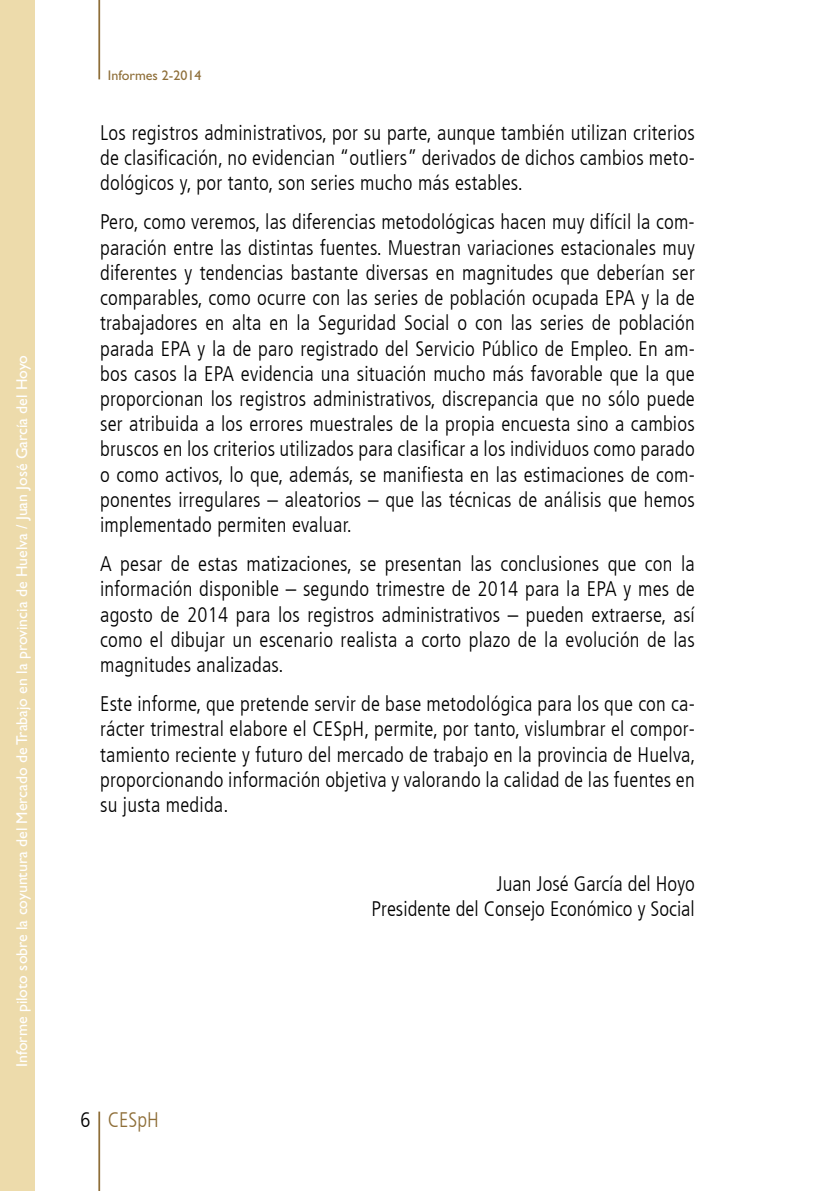
<style>
.page{position:relative;width:819px;height:1191px;background:#fff}
.page>*{position:absolute;margin:0;border:0;box-sizing:border-box;transform-origin:0 0}
.t1{font:300 condensed 21px/25.2px "Frutiger LT";letter-spacing:.01em;color:#000;text-align:justify}
.t2{font:300 condensed 21px "Frutiger LT";color:#8e6e38}
.t3{font:15.75px "Gill Sans";color:#fff}
.t4{font:14px "Gill Sans";color:#8e6e38}
.s1{color:#000}
</style>
<div class="page">
<hr style="left:98px;top:1111px;width:2px;height:80px;background:#8e6e38">
<hr style="left:98px;top:0;width:2px;height:79px;background:#8e6e38">
<div style="left:0;top:0;width:35px;height:1191px;background:#eddbab"></div>
<p class="t3" style="left:13px;top:1067px;width:713px;rotate:-90deg">Informe piloto sobre la coyuntura del Mercado de Trabajo en la provincia de Huelva / Juan José García del Hoyo</p>
<p class="t4" style="left:108px;top:67px;width:95px">Informes 2-2014</p>
<p class="t1" style="left:100px;top:120px;width:596px">Los registros administrativos, por su parte, aunque también utilizan criterios de clasificación, no evidencian “outliers” derivados de dichos cambios meto&shy;dológicos y, por tanto, son series mucho más estables.</p>
<p class="t1" style="left:100px;top:210px;width:596px">Pero, como veremos, las diferencias metodológicas hacen muy difícil la com&shy;paración entre las distintas fuentes. Muestran variaciones estacionales muy diferentes y tendencias bastante diversas en magnitudes que deberían ser comparables, como ocurre con las series de población ocupada EPA y la de trabajadores en alta en la Seguridad Social o con las series de población parada EPA y la de paro registrado del Servicio Público de Empleo. En am&shy;bos casos la EPA evidencia una situación mucho más favorable que la que proporcionan los registros administrativos, discrepancia que no sólo puede ser atribuida a los errores muestrales de la propia encuesta sino a cambios bruscos en los criterios utilizados para clasificar a los individuos como parado o como activos, lo que, además, se manifiesta en las estimaciones de com&shy;ponentes irregulares – aleatorios – que las técnicas de análisis que hemos implementado permiten evaluar.</p>
<p class="t1" style="left:100px;top:551px;width:596px">A pesar de estas matizaciones, se presentan las conclusiones que con la información disponible – segundo trimestre de 2014 para la EPA y mes de agosto de 2014 para los registros administrativos – pueden extraerse, así como el dibujar un escenario realista a corto plazo de la evolución de las magnitudes analizadas.</p>
<p class="t1" style="left:100px;top:691px;width:597px">Este informe, que pretende servir de base metodológica para los que con ca&shy;rácter trimestral elabore el CESpH, permite, por tanto, vislumbrar el compor&shy;tamiento reciente y futuro del mercado de trabajo en la provincia de Huelva, proporcionando información objetiva y valorando la calidad de las fuentes en su justa medida.</p>
<p class="t2" style="left:80px;top:1108px;width:80px"><span class="s1">6</span> CESpH</p>
<p class="t1" style="left:371px;top:871px;width:325px;text-align:right">Juan José García del Hoyo<br>Presidente del Consejo Económico y Social</p>
</div>
